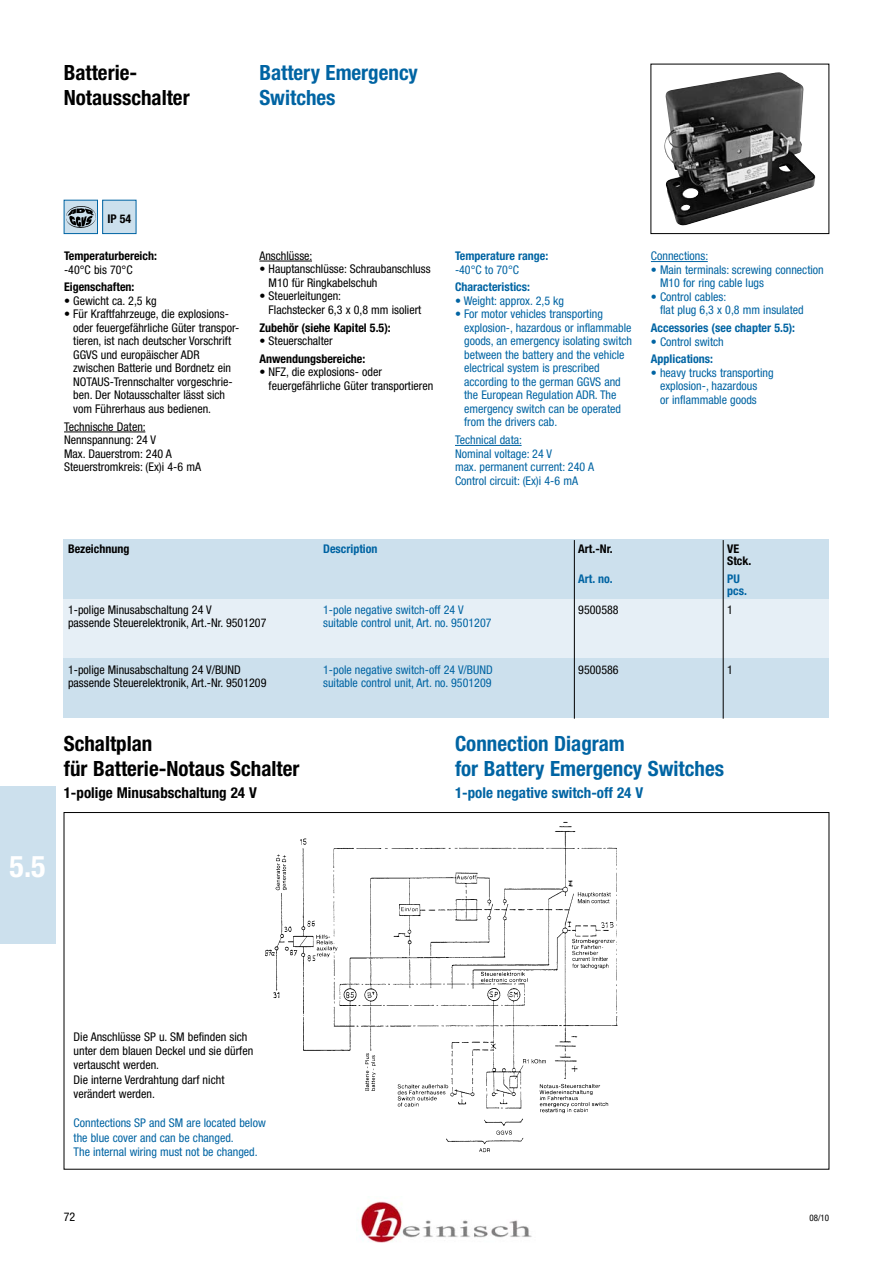
<style>
.page{position:relative;width:893px;height:1263px;background:#fff}
.page>*{position:absolute;margin:0;border:0;box-sizing:border-box;transform-origin:0 0}
.t1{font:700 condensed 30px "Helvetica Neue";color:#fff}
.t2{font:700 condensed 21px/25.2px "Helvetica Neue";color:#0064a3}
.t3{font:700 condensed 21px/25.2px "Helvetica Neue";color:#000}
.t4{font:700 condensed 15px "Helvetica Neue";color:#0064a3}
.t5{font:700 condensed 15px "Helvetica Neue";color:#000}
.t6{font:condensed 12px/13.5px "Helvetica Neue";color:#000}
.t7{font:condensed 12px/13.5px "Helvetica Neue";color:#0064a3}
.t8{font:700 condensed 12px/12px "Helvetica Neue";color:#000}
.t9{font:700 condensed 12px/12px "Helvetica Neue";color:#0064a3}
.t10{font:condensed 9px "Helvetica Neue";color:#000}
</style>
<div class="page">
<div style="left:0;top:787px;width:55px;height:157px;background:#cce0ed"></div>
<hr style="left:64px;top:432px;width:81px;height:1px;background:#000">
<div style="left:103px;top:200px;width:33px;height:34px;background:#cce0ed"></div>
<div style="left:102px;top:200px;width:34px;height:34px;border:1px solid #0064a3"></div>
<hr style="left:455px;top:445px;width:67px;height:1px;background:#0064a3">
<hr style="left:651px;top:261px;width:57px;height:1px;background:#0064a3">
<hr style="left:259px;top:261px;width:53px;height:1px;background:#000">
<div style="left:64px;top:200px;width:33px;height:34px;background:#cce0ed"></div>
<img style="left:66px;top:206px;width:30px;height:22px">
<div style="left:64px;top:200px;width:34px;height:34px;border:1px solid #0064a3"></div>
<div style="left:64px;top:599px;width:765px;height:60px;background:#e6eff6"></div>
<div style="left:64px;top:659px;width:765px;height:59px;background:#cce0ed"></div>
<div style="left:64px;top:539px;width:765px;height:60px;background:#cce0ed"></div>
<hr style="left:574px;top:540px;width:1px;height:179px;background:#000">
<hr style="left:723px;top:540px;width:1px;height:179px;background:#000">
<img style="left:664px;top:72px;width:151px;height:154px">
<img style="left:265px;top:821px;width:353px;height:332px">
<img style="left:360px;top:1201px;width:172px;height:42px">
<h2 class="t3" style="left:64px;top:60px;width:127px">Batterie-<br>Notausschalter</h2>
<h2 class="t2" style="left:259px;top:60px;width:160px">Battery Emergency<br>Switches</h2>
<p class="t8" style="left:107px;top:212px;width:26px">IP 54</p>
<p class="t8" style="left:64px;top:250px;width:94px">Temperaturbereich:</p>
<p class="t6" style="left:64px;top:263px;width:70px">-40°C bis 70°C</p>
<p class="t8" style="left:64px;top:281px;width:72px">Eigenschaften:</p>
<p class="t6" style="left:64px;top:294px;width:94px">• Gewicht ca. 2,5 kg</p>
<p class="t6" style="left:73px;top:307px;width:168px;text-indent:-9px">• Für Kraftfahrzeuge, die explosions&shy;oder feuergefährliche Güter transpor&shy;tieren, ist nach deutscher Vorschrift GGVS und europäischer ADR zwischen Batterie und Bordnetz ein NOTAUS-Trennschalter vorgeschrie&shy;ben. Der Notausschalter lässt sich vom Führerhaus aus bedienen.</p>
<p class="t6" style="left:64px;top:420px;width:138px">Technische Daten:<br>Nennspannung: 24 V<br>Max. Dauerstrom: 240 A<br>Steuerstromkreis: (Ex)i 4-6 mA</p>
<p class="t6" style="left:259px;top:249px;width:55px">Anschlüsse:</p>
<p class="t6" style="left:269px;top:262px;width:163px;text-indent:-9px">• Hauptanschlüsse: Schraubanschluss<br>M10 für Ringkabelschuh</p>
<p class="t6" style="left:269px;top:289px;width:154px;text-indent:-9px">• Steuerleitungen:<br>Flachstecker 6,3 x 0,8 mm isoliert</p>
<p class="t8" style="left:259px;top:321px;width:133px">Zubehör (siehe Kapitel 5.5):</p>
<p class="t6" style="left:259px;top:334px;width:75px">• Steuerschalter</p>
<p class="t8" style="left:259px;top:352px;width:107px">Anwendungsbereiche:</p>
<p class="t6" style="left:269px;top:365px;width:166px;text-indent:-9px">• NFZ, die explosions- oder feuergefährliche Güter transportieren</p>
<p class="t9" style="left:455px;top:250px;width:95px">Temperature range:</p>
<p class="t7" style="left:455px;top:263px;width:66px">-40°C to 70°C</p>
<p class="t9" style="left:455px;top:281px;width:77px">Characteristics:</p>
<p class="t7" style="left:455px;top:294px;width:111px">• Weight: approx. 2,5 kg</p>
<p class="t7" style="left:464px;top:307px;width:169px;text-indent:-9px">• For motor vehicles transporting explosion-, hazardous or inflammable goods, an emergency isolating switch between the battery and the vehicle electrical system is prescribed according to the german GGVS and the European Regulation ADR. The emergency switch can be operated from the drivers cab.</p>
<p class="t7" style="left:455px;top:433px;width:140px">Technical data:<br>Nominal voltage: 24 V<br>max. permanent current: 240 A<br>Control circuit: (Ex)i 4-6 mA</p>
<p class="t7" style="left:651px;top:249px;width:59px">Connections:</p>
<p class="t7" style="left:660px;top:263px;width:165px;text-indent:-9px">• Main terminals: screwing connection<br>M10 for ring cable lugs</p>
<p class="t7" style="left:660px;top:290px;width:145px;text-indent:-9px">• Control cables:<br>flat plug 6,3 x 0,8 mm insulated</p>
<p class="t9" style="left:651px;top:322px;width:146px">Accessories (see chapter 5.5):</p>
<p class="t7" style="left:651px;top:335px;width:74px">• Control switch</p>
<p class="t9" style="left:651px;top:353px;width:64px">Applications:</p>
<p class="t7" style="left:660px;top:366px;width:115px;text-indent:-9px">• heavy trucks transporting explosion-, hazardous<br>or inflammable goods</p>
<p class="t8" style="left:68px;top:543px;width:63px">Bezeichnung</p>
<p class="t9" style="left:323px;top:543px;width:56px">Description</p>
<p class="t8" style="left:578px;top:543px;width:36px">Art.-Nr.</p>
<p class="t8" style="left:727px;top:543px;width:26px">VE<br>Stck.</p>
<p class="t9" style="left:578px;top:573px;width:36px">Art. no.</p>
<p class="t9" style="left:727px;top:573px;width:21px">PU pcs.</p>
<p class="t6" style="left:68px;top:603px;width:145px">1-polige Minusabschaltung 24 V</p>
<p class="t7" style="left:323px;top:603px;width:142px">1-pole negative switch-off 24 V</p>
<p class="t6" style="left:578px;top:603px;width:42px">9500588</p>
<p class="t6" style="left:727px;top:603px;width:7px">1</p>
<p class="t6" style="left:68px;top:616px;width:200px">passende Steuerelektronik, Art.-Nr. 9501207</p>
<p class="t7" style="left:323px;top:616px;width:170px">suitable control unit, Art. no. 9501207</p>
<p class="t6" style="left:68px;top:663px;width:174px">1-polige Minusabschaltung 24 V/BUND</p>
<p class="t7" style="left:323px;top:663px;width:171px">1-pole negative switch-off 24 V/BUND</p>
<p class="t6" style="left:578px;top:663px;width:42px">9500586</p>
<p class="t6" style="left:727px;top:663px;width:7px">1</p>
<p class="t6" style="left:68px;top:675px;width:200px">passende Steuerelektronik, Art.-Nr. 9501209</p>
<p class="t7" style="left:323px;top:675px;width:170px">suitable control unit, Art. no. 9501209</p>
<h2 class="t3" style="left:64px;top:730px;width:237px">Schaltplan<br>für Batterie-Notaus Schalter</h2>
<p class="t5" style="left:64px;top:784px;width:195px">1-polige Minusabschaltung 24 V</p>
<h2 class="t2" style="left:455px;top:730px;width:271px">Connection Diagram<br>for Battery Emergency Switches</h2>
<p class="t4" style="left:455px;top:784px;width:190px">1-pole negative switch-off 24 V</p>
<h1 class="t1" style="left:10px;top:848px;width:37px">5.5</h1>
<p class="t6" style="left:74px;top:1029px;width:181px;line-height:14.4px">Die Anschlüsse SP u. SM befinden sich unter dem blauen Deckel und sie dürfen vertauscht werden.<br>Die interne Verdrahtung darf nicht verändert werden.</p>
<p class="t7" style="left:74px;top:1115px;width:194px;line-height:14.4px">Conntections SP and SM are located below the blue cover and can be changed.<br>The internal wiring must not be changed.</p>
<p class="t6" style="left:64px;top:1210px;width:13px">72</p>
<p class="t10" style="left:809px;top:1213px;width:21px">08/10</p>
</div>
